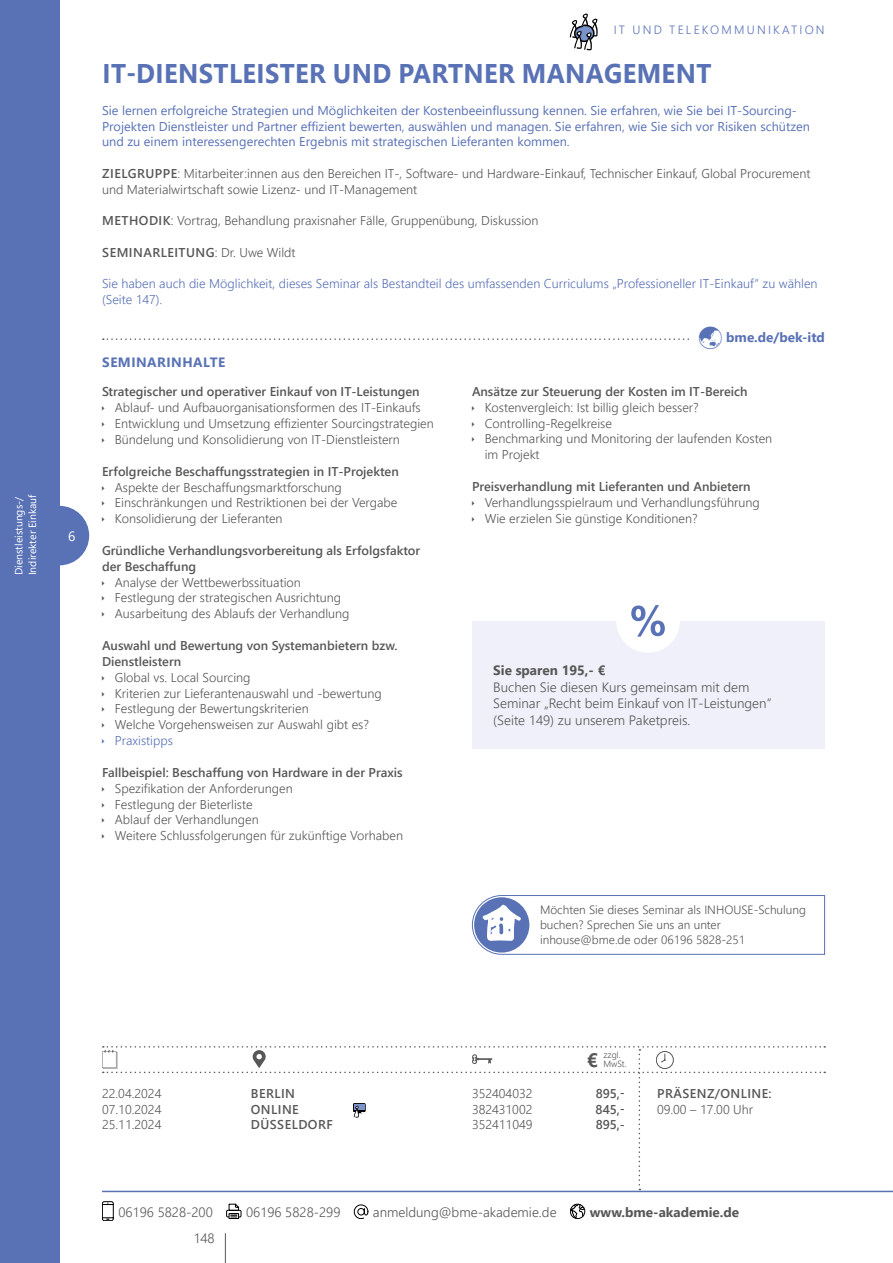
<style>
.page{position:relative;width:893px;height:1263px;background:#fff}
.page>*{position:absolute;margin:0;border:0;box-sizing:border-box;transform-origin:0 0}
.t1{font:700 27px "Segoe UI";letter-spacing:.015em;color:#5972b6;scale:.95 1}
.t2{font:700 19.5px "Segoe UI";color:#575756}
.t3{font:300 13.5px/16.5px "Segoe UI";color:#575756}
.t4{font:700 13.5px "Segoe UI";color:#575756}
.t5{font:700 13.5px "Segoe UI";color:#5972b6}
.t6{font:700 13.5px "Segoe UI";letter-spacing:.035em;color:#5972b6}
.t7{font:13.5px "Segoe UI";color:#fff}
.t8{font:300 12.75px/15.8px "Segoe UI";color:#575756}
.t9{font:600 12.75px/15.8px "Segoe UI";color:#575756}
.t10{font:12.75px/15.8px "Segoe UI";color:#5972b6}
.t11{font:300 12.75px/15.8px "Segoe UI";color:#5972b6}
.t12{font:600 12.75px "Segoe UI";letter-spacing:.035em;color:#575756}
.t13{font:300 12px/15px "Segoe UI";color:#575756}
.t14{font:300 12px "Segoe UI";letter-spacing:.185em;color:#5972b6}
.t15{font:10.5px/13.5px "Segoe UI";color:#fff}
.t16{font:300 9px/9px "Segoe UI";color:#575756}
.s1{font-weight:600}
.s2{font-weight:300}
</style>
<div class="page">
<div style="left:30px;top:506px;width:59px;height:59px;background:#5972b6;border-radius:50%"></div>
<div style="left:0;top:0;width:60px;height:1263px;background:#5972b6"></div>
<hr style="left:225px;top:1233px;width:1px;height:30px;background:#575756">
<svg style="left:102px;top:1201px;width:12px;height:20px"></svg>
<div style="left:226px;top:1210px;width:15px;height:7px;border:1px solid #000"></div>
<svg style="left:229px;top:1204px;width:10px;height:15px"></svg>
<svg style="left:354px;top:1205px;width:14px;height:14px"></svg>
<svg style="left:570px;top:1204px;width:15px;height:15px"></svg>
<div style="left:570px;top:1204px;width:15px;height:15px;border:1px solid #000;border-radius:50%"></div>
<hr style="left:102px;top:1191px;width:791px;height:1px;background:#5972b6">
<svg style="left:570px;top:13px;width:28px;height:37px"></svg>
<div style="left:472px;top:621px;width:353px;height:127px;background:#eff0f9"></div>
<div style="left:616px;top:589px;width:64px;height:64px;background:#fff;border-radius:50%"></div>
<svg style="left:631px;top:605px;width:34px;height:32px"></svg>
<svg style="left:102px;top:1046px;width:723px;height:144px"></svg>
<svg style="left:472px;top:895px;width:353px;height:60px"></svg>
<svg style="left:103px;top:338px;width:586px;height:2px"></svg>
<p class="t15" style="left:11px;top:575px;width:83px;rotate:-90deg">Dienstleistungs-/<br>Indirekter Einkauf</p>
<p class="t7" style="left:68px;top:523px;width:9px">6</p>
<p class="t14" style="left:614px;top:19px;width:212px">IT UND TELEKOMMUNIKATION</p>
<h1 class="t1" style="left:102px;top:48px;width:642px">IT-DIENSTLEISTER UND PARTNER MANAGEMENT</h1>
<p class="t10" style="left:102px;top:101px;width:709px">Sie lernen erfolgreiche Strategien und Möglichkeiten der Kostenbeeinflussung kennen. Sie erfahren, wie Sie bei IT-Sourcing-<br>Projekten Dienstleister und Partner effizient bewerten, auswählen und managen. Sie erfahren, wie Sie sich vor Risiken schützen und zu einem interessengerechten Ergebnis mit strategischen Lieferanten kommen.</p>
<p class="t8" style="left:102px;top:164px;width:710px"><span class="s1">ZIELGRUPPE</span>: Mitarbeiter:innen aus den Bereichen IT-, Software- und Hardware-Einkauf, Technischer Einkauf, Global Procurement und Materialwirtschaft sowie Lizenz- und IT-Management</p>
<p class="t8" style="left:102px;top:212px;width:438px"><span class="s1">METHODIK</span>: Vortrag, Behandlung praxisnaher Fälle, Gruppenübung, Diskussion</p>
<p class="t12" style="left:102px;top:240px;width:195px">SEMINARLEITUNG<span class="s2">: Dr. Uwe Wildt</span></p>
<p class="t11" style="left:102px;top:275px;width:717px">Sie haben auch die Möglichkeit, dieses Seminar als Bestandteil des umfassenden Curriculums „Professioneller IT-Einkauf“ zu wählen (Seite 147).</p>
<p class="t5" style="left:726px;top:325px;width:100px">bme.de/bek-itd</p>
<p class="t6" style="left:102px;top:349px;width:124px">SEMINARINHALTE</p>
<p class="t9" style="left:102px;top:383px;width:319px">Strategischer und operativer Einkauf von IT-Leistungen</p>
<p class="t8" style="left:115px;top:398px;width:320px">Ablauf- und Aufbauorganisationsformen des IT-Einkaufs<br>Entwicklung und Umsetzung effizienter Sourcingstrategien<br>Bündelung und Konsolidierung von IT-Dienstleistern</p>
<p class="t9" style="left:102px;top:462px;width:298px">Erfolgreiche Beschaffungsstrategien in IT-Projekten</p>
<p class="t8" style="left:115px;top:478px;width:284px">Aspekte der Beschaffungsmarktforschung<br>Einschränkungen und Restriktionen bei der Vergabe<br>Konsolidierung der Lieferanten</p>
<p class="t9" style="left:102px;top:542px;width:320px">Gründliche Verhandlungsvorbereitung als Erfolgsfaktor der Beschaffung</p>
<p class="t8" style="left:115px;top:573px;width:236px">Analyse der Wettbewerbssituation<br>Festlegung der strategischen Ausrichtung<br>Ausarbeitung des Ablaufs der Verhandlung</p>
<p class="t9" style="left:102px;top:637px;width:297px">Auswahl und Bewertung von Systemanbietern bzw.<br>Dienstleistern</p>
<p class="t8" style="left:115px;top:668px;width:269px">Global vs. Local Sourcing<br>Kriterien zur Lieferantenauswahl und -bewertung Festlegung der Bewertungskriterien<br>Welche Vorgehensweisen zur Auswahl gibt es?</p>
<p class="t11" style="left:115px;top:731px;width:60px">Praxistipps</p>
<p class="t9" style="left:102px;top:764px;width:302px">Fallbeispiel: Beschaffung von Hardware in der Praxis</p>
<p class="t8" style="left:115px;top:779px;width:290px">Spezifikation der Anforderungen<br>Festlegung der Bieterliste<br>Ablauf der Verhandlungen<br>Weitere Schlussfolgerungen für zukünftige Vorhaben</p>
<p class="t9" style="left:472px;top:383px;width:277px">Ansätze zur Steuerung der Kosten im IT-Bereich</p>
<p class="t8" style="left:485px;top:398px;width:289px">Kostenvergleich: Ist billig gleich besser?<br>Controlling-Regelkreise<br>Benchmarking und Monitoring der laufenden Kosten im Projekt</p>
<p class="t9" style="left:472px;top:478px;width:280px">Preisverhandlung mit Lieferanten und Anbietern</p>
<p class="t8" style="left:485px;top:493px;width:277px">Verhandlungsspielraum und Verhandlungsführung<br>Wie erzielen Sie günstige Konditionen?</p>
<p class="t4" style="left:493px;top:658px;width:114px">Sie sparen 195,- €</p>
<p class="t3" style="left:493px;top:677px;width:280px">Buchen Sie diesen Kurs gemeinsam mit dem<br>Seminar „Recht beim Einkauf von IT-Leistungen“ (Seite 149) zu unserem Paketpreis.</p>
<p class="t13" style="left:540px;top:901px;width:267px">Möchten Sie dieses Seminar als INHOUSE-Schulung buchen? Sprechen Sie uns an unter inhouse@bme.de oder 06196 5828-251</p>
<h2 class="t2" style="left:587px;top:1042px;width:13px">€</h2>
<p class="t16" style="left:603px;top:1050px;width:25px">zzgl.<br>MwSt.</p>
<p class="t8" style="left:102px;top:1084px;width:61px">22.04.2024</p>
<p class="t9" style="left:251px;top:1084px;width:46px">BERLIN</p>
<p class="t8" style="left:472px;top:1084px;width:62px">352404032</p>
<p class="t9" style="left:596px;top:1084px;width:31px">895,-</p>
<p class="t8" style="left:102px;top:1100px;width:61px">07.10.2024</p>
<p class="t9" style="left:251px;top:1100px;width:49px">ONLINE</p>
<p class="t8" style="left:472px;top:1100px;width:62px">382431002</p>
<p class="t9" style="left:596px;top:1100px;width:31px">845,-</p>
<p class="t8" style="left:102px;top:1116px;width:61px">25.11.2024</p>
<p class="t12" style="left:251px;top:1113px;width:83px">DÜSSELDORF</p>
<p class="t8" style="left:472px;top:1116px;width:62px">352411049</p>
<p class="t9" style="left:596px;top:1116px;width:31px">895,-</p>
<p class="t12" style="left:657px;top:1081px;width:116px">PRÄSENZ/ONLINE:</p>
<p class="t8" style="left:657px;top:1100px;width:98px">09.00 – 17.00 Uhr</p>
<p class="t3" style="left:118px;top:1202px;width:96px">06196 5828-200</p>
<p class="t3" style="left:246px;top:1202px;width:96px">06196 5828-299</p>
<p class="t3" style="left:373px;top:1202px;width:185px">anmeldung@bme-akademie.de</p>
<p class="t4" style="left:590px;top:1199px;width:151px">www.bme-akademie.de</p>
<p class="t3" style="left:193px;top:1229px;width:23px">148</p>
</div>
